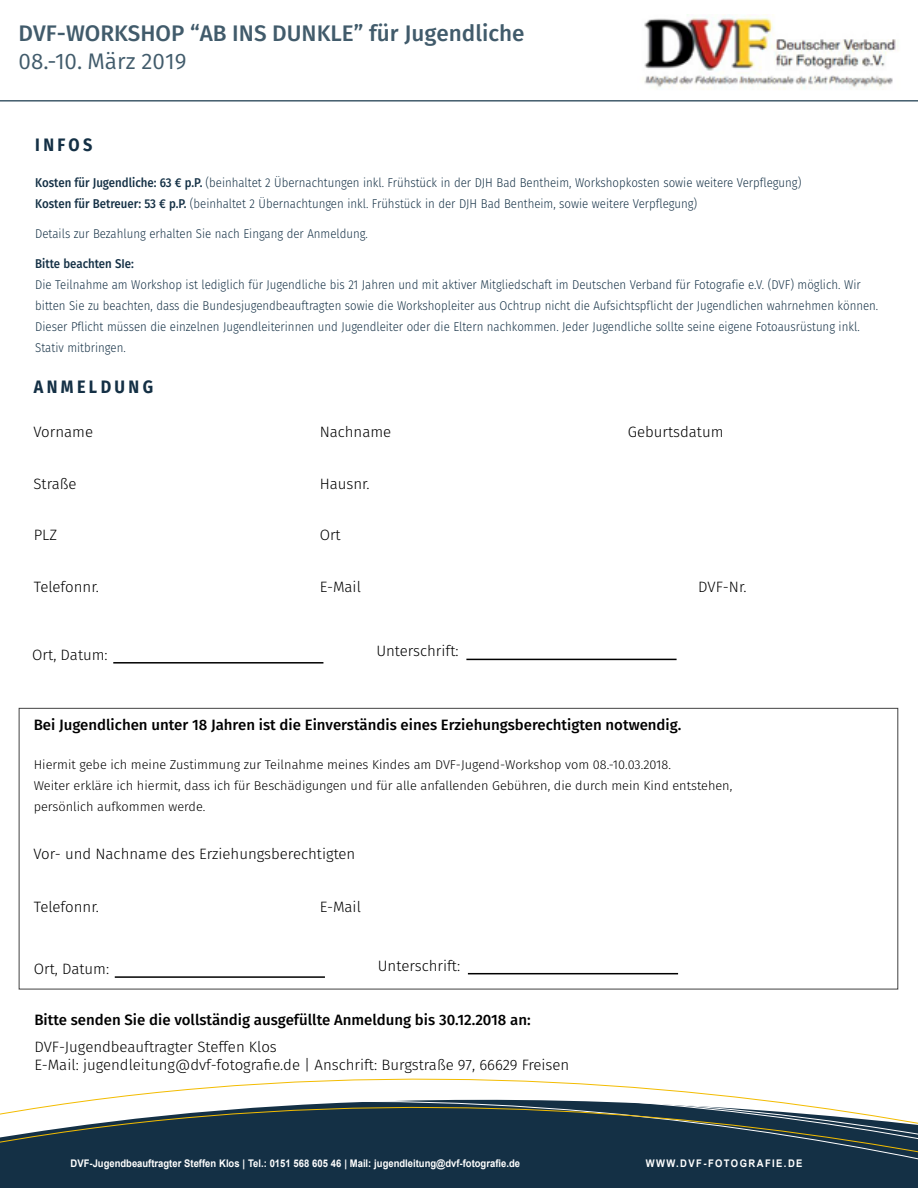
<style>
.page{position:relative;width:918px;height:1188px;background:#fff}
.page>*{position:absolute;margin:0;border:0;box-sizing:border-box;transform-origin:0 0}
.t1{font:500 22.5px "Fira Sans";color:#415b6b}
.t2{font:22.5px "Fira Sans";color:#415b6b}
.t3{font:700 18px "Fira Sans";letter-spacing:.21em;color:#143045;scale:.9 1}
.t4{font:300 15px/18px "Fira Sans";color:#000}
.t5{font:500 15px "Fira Sans";color:#000}
.t6{font:300 12.75px/21px "Fira Sans";color:#143045;scale:.9 1}
.t7{font:300 12.75px/21px "Fira Sans";color:#000}
.t8{font:500 12.75px "Fira Sans";color:#143045;scale:.9 1}
.t9{font:700 10.5px "Arial";color:#fff;scale:.9 1}
.t10{font:700 10.5px "Arial";letter-spacing:.15em;color:#fff;scale:.9 1}
.s1{font-weight:500}
</style>
<div class="page">
<div style="left:0;top:1160px;width:918px;height:28px;background:#143045"></div>
<svg style="left:0;top:1078px;width:918px;height:82px"></svg>
<svg style="left:0;top:100px;width:918px;height:2px"></svg>
<img style="left:644px;top:14px;width:252px;height:76px">
<hr style="left:113px;top:662px;width:210px;height:2px;background:#000">
<hr style="left:115px;top:976px;width:210px;height:2px;background:#000">
<hr style="left:466px;top:659px;width:211px;height:1px;background:#000">
<hr style="left:468px;top:973px;width:210px;height:1px;background:#000">
<h1 class="t1" style="left:19px;top:15px;width:507px">DVF-WORKSHOP “AB INS DUNKLE” für Jugendliche</h1>
<h1 class="t2" style="left:19px;top:44px;width:169px">08.-10. März 2019</h1>
<h2 class="t3" style="left:35px;top:130px;width:65px">INFOS</h2>
<p class="t6" style="left:35px;top:172px;width:853px"><span class="s1">Kosten für Jugendliche: 63 € p.P.</span> (beinhaltet 2 Übernachtungen inkl. Frühstück in der DJH Bad Bentheim, Workshopkosten sowie weitere Verpflegung)<br><span class="s1">Kosten für Betreuer: 53 € p.P.</span> (beinhaltet 2 Übernachtungen inkl. Frühstück in der DJH Bad Bentheim, sowie weitere Verpflegung)</p>
<p class="t6" style="left:35px;top:223px;width:371px">Details zur Bezahlung erhalten Sie nach Eingang der Anmeldung.</p>
<p class="t8" style="left:35px;top:254px;width:111px">Bitte beachten SIe:</p>
<p class="t6" style="left:35px;top:274px;width:938px">Die Teilnahme am Workshop ist lediglich für Jugendliche bis 21 Jahren und mit aktiver Mitgliedschaft im Deutschen Verband für Fotografie e.V. (DVF) möglich. Wir bitten Sie zu beachten, dass die Bundesjugendbeauftragten sowie die Workshopleiter aus Ochtrup nicht die Aufsichtspflicht der Jugendlichen wahrnehmen können.<br>Dieser Pflicht müssen die einzelnen Jugendleiterinnen und Jugendleiter oder die Eltern nachkommen. Jeder Jugendliche sollte seine eigene Fotoausrüstung inkl.<br>Stativ mitbringen.</p>
<h2 class="t3" style="left:34px;top:372px;width:134px">ANMELDUNG</h2>
<p class="t4" style="left:33px;top:423px;width:61px">Vorname</p>
<p class="t4" style="left:320px;top:423px;width:73px">Nachname</p>
<p class="t4" style="left:628px;top:423px;width:97px">Geburtsdatum</p>
<p class="t4" style="left:33px;top:474px;width:45px">Straße</p>
<p class="t4" style="left:320px;top:474px;width:51px">Hausnr.</p>
<p class="t4" style="left:34px;top:526px;width:25px">PLZ</p>
<p class="t4" style="left:320px;top:526px;width:23px">Ort</p>
<p class="t4" style="left:34px;top:577px;width:67px">Telefonnr.</p>
<p class="t4" style="left:320px;top:577px;width:43px">E-Mail</p>
<p class="t4" style="left:698px;top:577px;width:50px">DVF-Nr.</p>
<p class="t4" style="left:32px;top:645px;width:77px">Ort, Datum:</p>
<p class="t4" style="left:376px;top:642px;width:84px">Unterschrift:</p>
<p class="t5" style="left:34px;top:713px;width:649px">Bei Jugendlichen unter 18 Jahren ist die Einverständis eines Erziehungsberechtigten notwendig.</p>
<p class="t7" style="left:34px;top:754px;width:700px">Hiermit gebe ich meine Zustimmung zur Teilnahme meines Kindes am DVF-Jugend-Workshop vom 08.-10.03.2018.<br>Weiter erkläre ich hiermit, dass ich für Beschädigungen und für alle anfallenden Gebühren, die durch mein Kind entstehen, persönlich aufkommen werde.</p>
<p class="t4" style="left:33px;top:845px;width:323px">Vor- und Nachname des Erziehungsberechtigten</p>
<p class="t4" style="left:34px;top:898px;width:67px">Telefonnr.</p>
<p class="t4" style="left:34px;top:960px;width:77px">Ort, Datum:</p>
<p class="t4" style="left:320px;top:898px;width:43px">E-Mail</p>
<p class="t4" style="left:378px;top:956px;width:84px">Unterschrift:</p>
<p class="t5" style="left:34px;top:1008px;width:498px">Bitte senden Sie die vollständig ausgefüllte Anmeldung bis 30.12.2018 an:</p>
<p class="t4" style="left:34px;top:1038px;width:537px">DVF-Jugendbeauftragter Steffen Klos<br>E-Mail: jugendleitung@dvf-fotografie.de | Anschrift: Burgstraße 97, 66629 Freisen</p>
<p class="t9" style="left:71px;top:1156px;width:501px">DVF-Jugendbeauftragter Steffen Klos | Tel.: 0151 568 605 46 | Mail: jugendleitung@dvf-fotografie.de</p>
<p class="t10" style="left:646px;top:1156px;width:176px">WWW.DVF-FOTOGRAFIE.DE</p>
</div>
